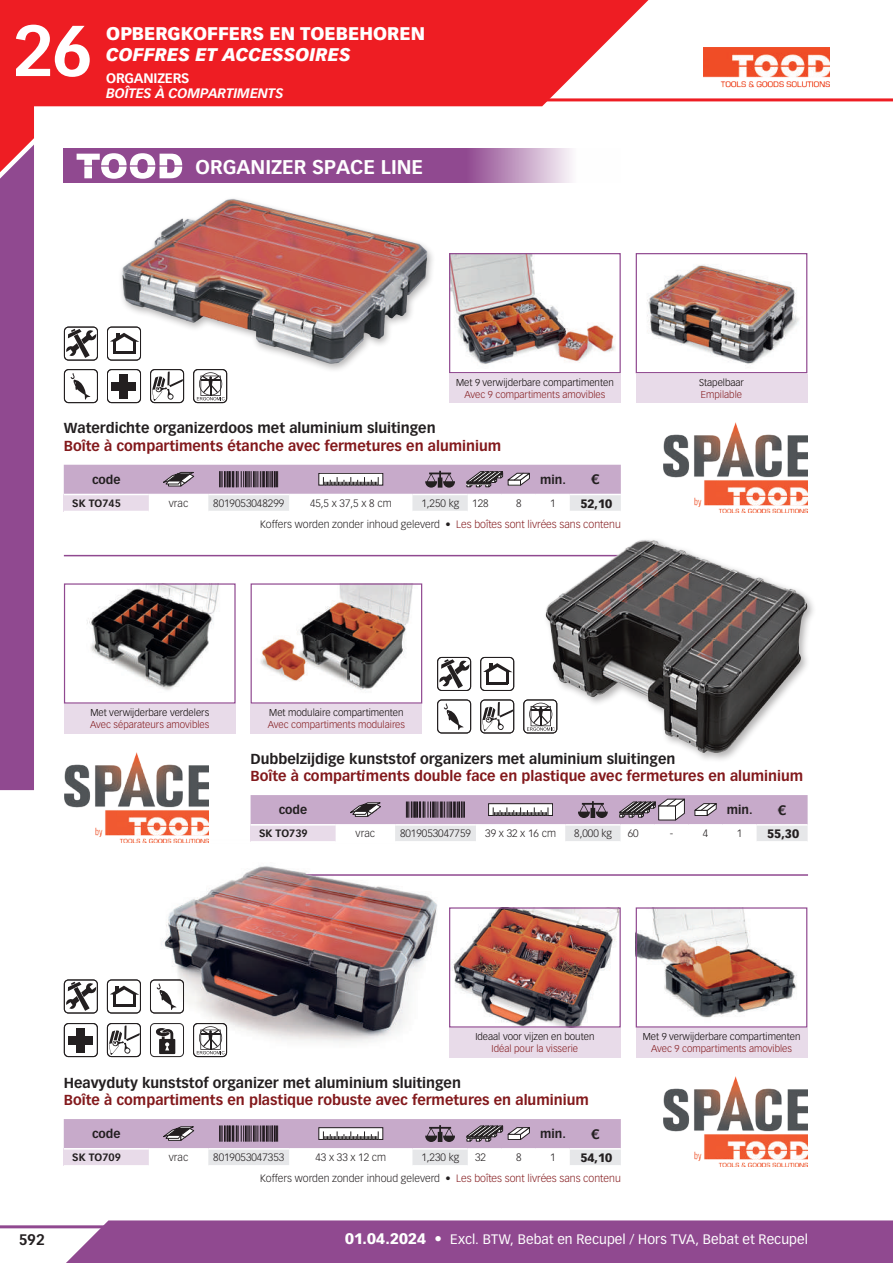
<style>
.page{position:relative;width:893px;height:1263px;background:#fff}
.page>*{position:absolute;margin:0;border:0;box-sizing:border-box;transform-origin:0 0}
.t1{font:700 70.5px "Vectora LT Std";color:#fff}
.t2{font:700 19.5px "Vectora LT Std";color:#fff}
.t3{font:900 18px "Vectora LT Std";color:#fff}
.t4{font:italic 900 18px "Vectora LT Std";color:#fff}
.t5{font:700 15px "Vectora LT Std";color:#231f20}
.t6{font:700 14.25px "Vectora LT Std";color:#83191c}
.t7{font:700 14.25px "Vectora LT Std";color:#231f20}
.t8{font:13.5px "Vectora LT Std";letter-spacing:.005em;color:#fff}
.t9{font:italic 700 13.5px "Vectora LT Std";letter-spacing:-.015em;color:#fff}
.t10{font:700 13.5px "Vectora LT Std";letter-spacing:-.015em;color:#fff}
.t11{font:700 13.5px "Vectora LT Std";color:#231f20}
.t12{font:700 12px "Vectora LT Std";color:#231f20}
.t13{font:900 12px "Vectora LT Std";color:#231f20}
.t14{font:300 10.5px "Vectora LT Std";color:#231f20}
.t15{font:700 10.5px "Vectora LT Std";color:#231f20}
.t16{font:300 9.75px "Vectora LT Std";color:#080302}
.t17{font:300 9.75px "Vectora LT Std";color:#83191c}
.t18{font:7.35px "Arial";letter-spacing:.025em;color:#231f20}
.s1{color:#83191c}
.s2{font-weight:900;font-size:15px}
.s3{font-size:15px}
</style>
<div class="page">
<svg style="left:0;top:0;width:670px;height:106px;background:#ef353b"></svg>
<svg style="left:45px;top:1220px;width:848px;height:43px;background:#965496"></svg>
<svg style="left:0;top:32px;width:34px;height:758px;background:#9f437f"></svg>
<hr style="left:0;top:98px;width:893px;height:3px;background:#ee1d23">
<hr style="left:0;top:1225px;width:893px;height:3px;background:#904990">
<img style="left:703px;top:48px;width:126px;height:40px">
<hr style="left:64px;top:555px;width:582px;height:1px;background:#904990">
<hr style="left:273px;top:874px;width:535px;height:2px;background:#904990">
<img style="left:663px;top:422px;width:145px;height:90px">
<svg style="left:64px;top:327px;width:34px;height:33px"></svg>
<svg style="left:64px;top:369px;width:34px;height:34px"></svg>
<svg style="left:107px;top:384px;width:34px;height:19px"></svg>
<div style="left:119px;top:374px;width:9px;height:25px;background:#231f20"></div>
<div style="left:112px;top:382px;width:24px;height:9px;background:#231f20"></div>
<svg style="left:150px;top:384px;width:34px;height:19px"></svg>
<svg style="left:193px;top:384px;width:34px;height:19px"></svg>
<div style="left:449px;top:373px;width:172px;height:30px;background:#e8dbe9"></div>
<img style="left:451px;top:255px;width:164px;height:110px">
<div style="left:449px;top:253px;width:172px;height:120px;border:1px solid #904990"></div>
<div style="left:636px;top:373px;width:171px;height:30px;background:#e8dbe9"></div>
<img style="left:647px;top:264px;width:152px;height:102px">
<div style="left:636px;top:253px;width:171px;height:120px;border:1px solid #904990"></div>
<img style="left:107px;top:198px;width:326px;height:186px">
<svg style="left:64px;top:979px;width:34px;height:34px"></svg>
<svg style="left:107px;top:979px;width:25px;height:34px"></svg>
<hr style="left:113px;top:1004px;width:21px;height:3px;background:#231f20">
<svg style="left:107px;top:1023px;width:25px;height:34px"></svg>
<svg style="left:64px;top:1023px;width:34px;height:34px"></svg>
<div style="left:76px;top:1028px;width:9px;height:24px;background:#231f20"></div>
<div style="left:68px;top:1036px;width:25px;height:9px;background:#231f20"></div>
<img style="left:663px;top:1076px;width:145px;height:90px">
<div style="left:449px;top:1027px;width:172px;height:30px;background:#e8dbe9"></div>
<img style="left:470px;top:909px;width:149px;height:116px">
<div style="left:449px;top:907px;width:172px;height:120px;border:1px solid #904990"></div>
<div style="left:636px;top:1027px;width:171px;height:30px;background:#e8dbe9"></div>
<img style="left:638px;top:909px;width:159px;height:109px">
<div style="left:636px;top:907px;width:171px;height:120px;border:1px solid #904990"></div>
<img style="left:64px;top:752px;width:144px;height:90px">
<svg style="left:437px;top:657px;width:34px;height:34px"></svg>
<svg style="left:480px;top:657px;width:34px;height:34px"></svg>
<hr style="left:487px;top:681px;width:21px;height:3px;background:#231f20">
<svg style="left:437px;top:699px;width:34px;height:34px"></svg>
<svg style="left:480px;top:699px;width:34px;height:34px"></svg>
<svg style="left:523px;top:699px;width:7px;height:34px"></svg>
<div style="left:64px;top:704px;width:172px;height:29px;background:#e8dbe9"></div>
<img style="left:87px;top:585px;width:132px;height:105px">
<div style="left:64px;top:583px;width:172px;height:121px;border:1px solid #904990"></div>
<div style="left:250px;top:704px;width:172px;height:29px;background:#e8dbe9"></div>
<img style="left:260px;top:585px;width:153px;height:105px">
<div style="left:251px;top:583px;width:171px;height:121px;border:1px solid #904990"></div>
<img style="left:530px;top:540px;width:284px;height:220px">
<svg style="left:64px;top:149px;width:508px;height:34px;background:#9c5e9c"></svg>
<svg style="left:77px;top:153px;width:105px;height:26px"></svg>
<img style="left:132px;top:840px;width:338px;height:218px">
<svg style="left:64px;top:465px;width:557px;height:46px"></svg>
<svg style="left:64px;top:1119px;width:557px;height:46px"></svg>
<hr style="left:251px;top:841px;width:85px;height:2px;background:#fff">
<hr style="left:336px;top:841px;width:59px;height:2px;background:#fff">
<hr style="left:395px;top:841px;width:81px;height:2px;background:#fff">
<svg style="left:251px;top:795px;width:557px;height:46px"></svg>
<h1 class="t1" style="left:13px;top:8px;width:82px">26</h1>
<h3 class="t3" style="left:106px;top:22px;width:320px">OPBERGKOFFERS EN TOEBEHOREN</h3>
<h3 class="t4" style="left:106px;top:43px;width:246px">COFFRES ET ACCESSOIRES</h3>
<p class="t10" style="left:106px;top:70px;width:85px">ORGANIZERS</p>
<p class="t9" style="left:106px;top:85px;width:179px">BOÎTES À COMPARTIMENTS</p>
<h2 class="t2" style="left:196px;top:155px;width:229px">ORGANIZER SPACE LINE</h2>
<p class="t16" style="left:456px;top:377px;width:159px">Met 9 verwijderbare compartimenten</p>
<p class="t17" style="left:464px;top:389px;width:142px">Avec 9 compartiments amovibles</p>
<h3 class="t7" style="left:64px;top:420px;width:373px">Waterdichte organizerdoos met aluminium sluitingen</h3>
<h3 class="t6" style="left:64px;top:437px;width:439px">Boîte à compartiments étanche avec fermetures en aluminium</h3>
<p class="t12" style="left:92px;top:472px;width:30px">code</p>
<p class="t12" style="left:540px;top:472px;width:27px">min.</p>
<p class="t11" style="left:591px;top:471px;width:9px">€</p>
<p class="t15" style="left:72px;top:497px;width:50px">SK TO745</p>
<p class="t14" style="left:169px;top:497px;width:21px">vrac</p>
<p class="t14" style="left:213px;top:497px;width:72px">8019053048299</p>
<p class="t14" style="left:310px;top:497px;width:83px">45,5 x 37,5 x 8 cm</p>
<p class="t14" style="left:421px;top:497px;width:69px">1,250 kg 128</p>
<p class="t14" style="left:516px;top:497px;width:7px">8</p>
<p class="t14" style="left:550px;top:497px;width:7px">1</p>
<p class="t13" style="left:580px;top:496px;width:33px">52,10</p>
<p class="t18" style="left:215px;top:498px;width:62px">5 420000 000001</p>
<p class="t14" style="left:260px;top:518px;width:362px">Koffers worden zonder inhoud geleverd • <span class="s1">Les boîtes sont livrées sans contenu</span></p>
<p class="t16" style="left:90px;top:707px;width:120px">Met verwijderbare verdelers</p>
<p class="t17" style="left:90px;top:719px;width:121px">Avec séparateurs amovibles</p>
<p class="t16" style="left:269px;top:707px;width:136px">Met modulaire compartimenten</p>
<p class="t17" style="left:268px;top:719px;width:139px">Avec compartiments modulaires</p>
<p class="t16" style="left:699px;top:377px;width:46px">Stapelbaar</p>
<p class="t17" style="left:701px;top:389px;width:43px">Empilable</p>
<h3 class="t7" style="left:251px;top:750px;width:426px">Dubbelzijdige kunststof organizers met aluminium sluitingen</h3>
<h3 class="t6" style="left:251px;top:767px;width:554px">Boîte à compartiments double face en plastique avec fermetures en aluminium</h3>
<p class="t12" style="left:279px;top:803px;width:30px">code</p>
<p class="t12" style="left:727px;top:803px;width:27px">min.</p>
<p class="t11" style="left:778px;top:802px;width:9px">€</p>
<p class="t15" style="left:259px;top:827px;width:50px">SK TO739</p>
<p class="t14" style="left:356px;top:828px;width:21px">vrac</p>
<p class="t14" style="left:400px;top:828px;width:72px">8019053047759</p>
<p class="t14" style="left:485px;top:828px;width:72px">39 x 32 x 16 cm</p>
<p class="t14" style="left:574px;top:828px;width:39px">8,000 kg</p>
<p class="t14" style="left:628px;top:828px;width:12px">60</p>
<p class="t14" style="left:670px;top:828px;width:5px">-</p>
<p class="t14" style="left:703px;top:828px;width:7px">4</p>
<p class="t14" style="left:737px;top:828px;width:7px">1</p>
<p class="t13" style="left:767px;top:826px;width:33px">55,30</p>
<p class="t18" style="left:401px;top:828px;width:62px">5 420000 000001</p>
<p class="t16" style="left:475px;top:1031px;width:121px">Ideaal voor vijzen en bouten</p>
<p class="t17" style="left:492px;top:1043px;width:88px">Idéal pour la visserie</p>
<h3 class="t7" style="left:64px;top:1074px;width:399px">Heavyduty kunststof organizer met aluminium sluitingen</h3>
<h3 class="t6" style="left:64px;top:1091px;width:527px">Boîte à compartiments en plastique robuste avec fermetures en aluminium</h3>
<p class="t12" style="left:92px;top:1127px;width:30px">code</p>
<p class="t12" style="left:540px;top:1127px;width:27px">min.</p>
<p class="t11" style="left:591px;top:1126px;width:9px">€</p>
<p class="t15" style="left:72px;top:1151px;width:50px">SK TO709</p>
<p class="t14" style="left:169px;top:1151px;width:21px">vrac</p>
<p class="t14" style="left:213px;top:1151px;width:72px">8019053047353</p>
<p class="t14" style="left:315px;top:1151px;width:72px">43 x 33 x 12 cm</p>
<p class="t14" style="left:421px;top:1151px;width:39px">1,230 kg</p>
<p class="t14" style="left:475px;top:1151px;width:12px">32</p>
<p class="t14" style="left:516px;top:1151px;width:7px">8</p>
<p class="t14" style="left:550px;top:1151px;width:7px">1</p>
<p class="t13" style="left:580px;top:1150px;width:33px">54,10</p>
<p class="t18" style="left:215px;top:1152px;width:62px">5 420000 000001</p>
<p class="t14" style="left:260px;top:1172px;width:362px">Koffers worden zonder inhoud geleverd • <span class="s1">Les boîtes sont livrées sans contenu</span></p>
<p class="t16" style="left:643px;top:1031px;width:159px">Met 9 verwijderbare compartimenten</p>
<p class="t17" style="left:651px;top:1043px;width:142px">Avec 9 compartiments amovibles</p>
<h3 class="t5" style="left:19px;top:1230px;width:28px">592</h3>
<p class="t8" style="left:345px;top:1231px;width:464px"><span class="s2">01.04.2024</span> <span class="s3">•</span> Excl. BTW, Bebat en Recupel / Hors TVA, Bebat et Recupel</p>
</div>
